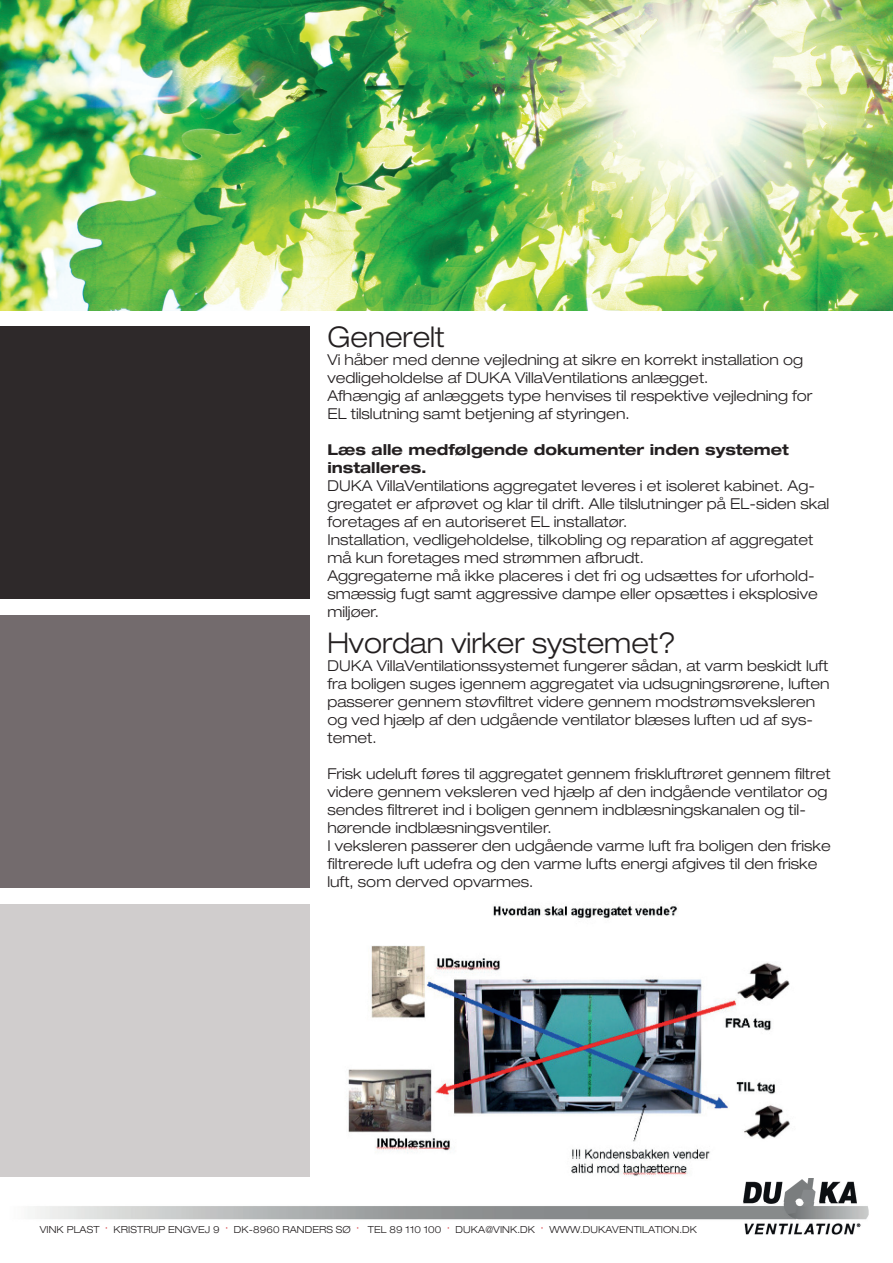
<style>
.page{position:relative;width:893px;height:1263px;background:#fff}
.page>*{position:absolute;margin:0;border:0;box-sizing:border-box;transform-origin:0 0}
.t1{font:300 expanded 28.5px "Helvetica Neue LT Pro";color:#231f20;scale:.95 1}
.t2{font:300 expanded 15px/18px "Helvetica Neue LT Pro";color:#231f20}
.t3{font:700 expanded 15px/18px "Helvetica Neue LT Pro";color:#231f20}
.t4{font:300 expanded 9.75px "Helvetica Neue LT Pro";letter-spacing:.01em;color:#231f20}
</style>
<div class="page">
<img style="left:348px;top:905px;width:442px;height:271px">
<img style="left:33px;top:1178px;width:836px;height:56px">
<img style="left:0;top:0;width:893px;height:310px">
<div style="left:0;top:326px;width:310px;height:272px;background:#2e292a"></div>
<div style="left:0;top:615px;width:310px;height:273px;background:#736b6d"></div>
<div style="left:0;top:905px;width:310px;height:272px;background:#d0cdcd"></div>
<h1 class="t1" style="left:327px;top:320px;width:125px">Generelt</h1>
<p class="t2" style="left:327px;top:350px;width:486px">Vi håber med denne vejledning at sikre en korrekt installation og vedligeholdelse af DUKA VillaVentilations anlægget.<br>Afhængig af anlæggets type henvises til respektive vejledning for EL tilslutning samt betjening af styringen.</p>
<p class="t3" style="left:327px;top:440px;width:463px">Læs alle medfølgende dokumenter inden systemet installeres.</p>
<p class="t2" style="left:327px;top:476px;width:503px">DUKA VillaVentilations aggregatet leveres i et isoleret kabinet. Ag&shy;gregatet er afprøvet og klar til drift. Alle tilslutninger på EL-siden skal foretages af en autoriseret EL installatør.<br>Installation, vedligeholdelse, tilkobling og reparation af aggregatet må kun foretages med strømmen afbrudt.<br>Aggregaterne må ikke placeres i det fri og udsættes for uforhold&shy;smæssig fugt samt aggressive dampe eller opsættes i eksplosive miljøer.</p>
<h1 class="t1" style="left:327px;top:626px;width:368px">Hvordan virker systemet?</h1>
<p class="t2" style="left:327px;top:656px;width:504px">DUKA VillaVentilationssystemet fungerer sådan, at varm beskidt luft fra boligen suges igennem aggregatet via udsugningsrørene, luften passerer gennem støvfiltret videre gennem modstrømsveksleren og ved hjælp af den udgående ventilator blæses luften ud af sys&shy;temet.</p>
<p class="t2" style="left:327px;top:764px;width:505px">Frisk udeluft føres til aggregatet gennem friskluftrøret gennem filtret videre gennem veksleren ved hjælp af den indgående ventilator og sendes filtreret ind i boligen gennem indblæsningskanalen og til&shy;hørende indblæsningsventiler.<br>I veksleren passerer den udgående varme luft fra boligen den friske filtrerede luft udefra og den varme lufts energi afgives til den friske luft, som derved opvarmes.</p>
<p class="t4" style="left:40px;top:1223px;width:659px">VINK PLAST <sup>∙</sup> KRISTRUP ENGVEJ 9 <sup>∙</sup> DK-8960 RANDERS SØ <sup>∙</sup> TEL 89 110 100 <sup>∙</sup> DUKA@VINK.DK <sup>∙</sup> WWW.DUKAVENTILATION.DK</p>
</div>
